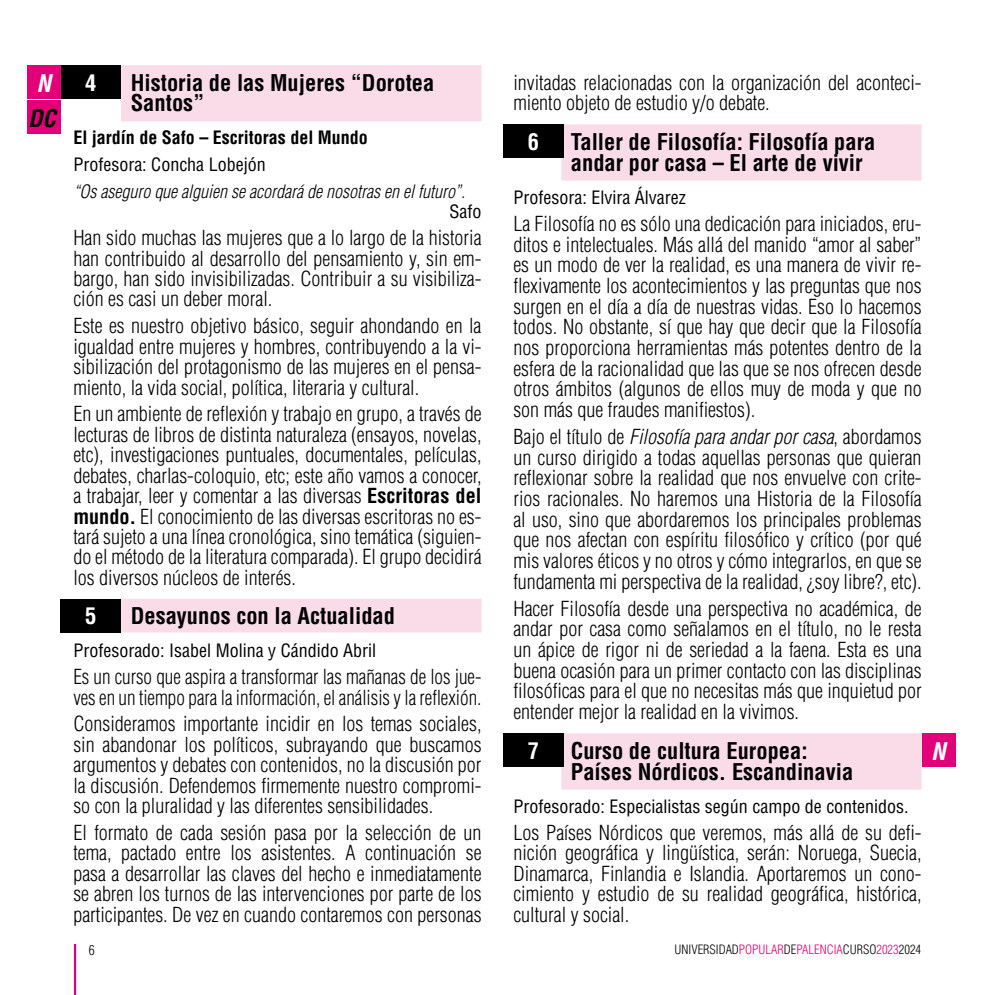
<style>
.page{position:relative;width:995px;height:995px;background:#fff}
.page>*{position:absolute;margin:0;border:0;box-sizing:border-box;transform-origin:0 0}
.t1{font:italic 700 condensed 23.85px "Helvetica";color:#fff}
.t2{font:italic 700 condensed 23.85px "Helvetica";color:#000}
.t3{font:700 condensed 22.5px/20.7px "Helvetica";color:#000}
.t4{font:700 condensed 22.5px "Helvetica";color:#fff}
.t5{font:300 condensed 20.25px/20.5px "Helvetica";color:#000;text-align:justify}
.t6{font:300 condensed 20.25px/20.5px "Helvetica";color:#000;scale:.95 1}
.t7{font:condensed 18px "Helvetica";color:#000}
.t8{font:italic 300 condensed 18px "Helvetica";color:#000}
.t9{font:700 condensed 18px "Helvetica";color:#000}
.t10{font:300 condensed 13.5px "Helvetica";color:#000}
.t11{font:300 condensed 12.6px "Helvetica";color:#000}
.s1{font-weight:700}
.s2{font-style:italic}
.s3{color:#e2007a}
</style>
<div class="page">
<hr style="left:74px;top:944px;width:2px;height:51px;background:#e2007a">
<div style="left:121px;top:65px;width:361px;height:56px;background:#fadce9"></div>
<div style="left:121px;top:599px;width:361px;height:34px;background:#fadce9"></div>
<div style="left:561px;top:124px;width:361px;height:57px;background:#fadce9"></div>
<div style="left:561px;top:733px;width:361px;height:57px;background:#fadce9"></div>
<div style="left:61px;top:599px;width:60px;height:33px;background:#000"></div>
<div style="left:503px;top:733px;width:61px;height:34px;background:#000"></div>
<div style="left:922px;top:733px;width:33px;height:34px;background:#e2007a"></div>
<div style="left:61px;top:65px;width:60px;height:34px;background:#000"></div>
<div style="left:503px;top:124px;width:61px;height:34px;background:#000"></div>
<div style="left:27px;top:65px;width:34px;height:34px;background:#e2007a"></div>
<div style="left:27px;top:100px;width:34px;height:34px;background:#e2007a"></div>
<p class="t1" style="left:36px;top:68px;width:16px">N</p>
<p class="t2" style="left:28px;top:103px;width:29px">DC</p>
<p class="t3" style="left:131px;top:72px;width:305px">Historia de las Mujeres “Dorotea<br>Santos”</p>
<p class="t9" style="left:73px;top:127px;width:296px">El jardín de Safo – Escritoras del Mundo</p>
<p class="t7" style="left:73px;top:153px;width:194px">Profesora: Concha Lobejón</p>
<p class="t8" style="left:73px;top:180px;width:393px">“Os aseguro que alguien se acordará de nosotras en el futuro”.</p>
<p class="t7" style="left:450px;top:201px;width:34px">Safo</p>
<p class="t5" style="left:73px;top:227px;width:410px">Han sido muchas las mujeres que a lo largo de la historia han contribuido al desarrollo del pensamiento y, sin em&shy;bargo, han sido invisibilizadas. Contribuir a su visibiliza&shy;ción es casi un deber moral.</p>
<p class="t5" style="left:73px;top:316px;width:410px">Este es nuestro objetivo básico, seguir ahondando en la igualdad entre mujeres y hombres, contribuyendo a la vi&shy;sibilización del protagonismo de las mujeres en el pensa&shy;miento, la vida social, política, literaria y cultural.</p>
<p class="t5" style="left:73px;top:404px;width:410px">En un ambiente de reflexión y trabajo en grupo, a través de lecturas de libros de distinta naturaleza (ensayos, novelas, etc), investigaciones puntuales, documentales, películas, debates, charlas-coloquio, etc; este año vamos a conocer, a trabajar, leer y comentar a las diversas <span class="s1">Escritoras del mundo.</span> El conocimiento de las diversas escritoras no es&shy;tará sujeto a una línea cronológica, sino temática (siguien&shy;do el método de la literatura comparada). El grupo decidirá los diversos núcleos de interés.</p>
<p class="t3" style="left:131px;top:606px;width:266px">Desayunos con la Actualidad</p>
<p class="t7" style="left:73px;top:640px;width:304px">Profesorado: Isabel Molina y Cándido Abril</p>
<p class="t6" style="left:73px;top:667px;width:431px">Es un curso que aspira a transformar las mañanas de los jue&shy;ves en un tiempo para la información, el análisis y la reflexión.</p>
<p class="t5" style="left:73px;top:714px;width:410px">Consideramos importante incidir en los temas sociales, sin abandonar los políticos, subrayando que buscamos argumentos y debates con contenidos, no la discusión por la discusión. Defendemos firmemente nuestro compromi&shy;so con la pluralidad y las diferentes sensibilidades.</p>
<p class="t5" style="left:73px;top:822px;width:410px">El formato de cada sesión pasa por la selección de un tema, pactado entre los asistentes. A continuación se pasa a desarrollar las claves del hecho e inmediatamente se abren los turnos de las intervenciones por parte de los participantes. De vez en cuando contaremos con personas</p>
<p class="t4" style="left:85px;top:69px;width:13px">4</p>
<p class="t4" style="left:85px;top:602px;width:13px">5</p>
<p class="t5" style="left:513px;top:72px;width:410px">invitadas relacionadas con la organización del aconteci&shy;miento objeto de estudio y/o debate.</p>
<p class="t3" style="left:571px;top:131px;width:306px">Taller de Filosofía: Filosofía para andar por casa – El arte de vivir</p>
<p class="t7" style="left:513px;top:186px;width:174px">Profesora: Elvira Álvarez</p>
<p class="t5" style="left:513px;top:213px;width:410px">La Filosofía no es sólo una dedicación para iniciados, eru&shy;ditos e intelectuales. Más allá del manido “amor al saber” es un modo de ver la realidad, es una manera de vivir re&shy;flexivamente los acontecimientos y las preguntas que nos surgen en el día a día de nuestras vidas. Eso lo hacemos todos. No obstante, sí que hay que decir que la Filosofía nos proporciona herramientas más potentes dentro de la esfera de la racionalidad que las que se nos ofrecen desde otros ámbitos (algunos de ellos muy de moda y que no son más que fraudes manifiestos).</p>
<p class="t5" style="left:513px;top:426px;width:410px">Bajo el título de <span class="s2">Filosofía para andar por casa</span>, abordamos un curso dirigido a todas aquellas personas que quieran reflexionar sobre la realidad que nos envuelve con crite&shy;rios racionales. No haremos una Historia de la Filosofía al uso, sino que abordaremos los principales problemas que nos afectan con espíritu filosófico y crítico (por qué mis valores éticos y no otros y cómo integrarlos, en que se fundamenta mi perspectiva de la realidad, ¿soy libre?, etc).</p>
<p class="t5" style="left:513px;top:598px;width:410px">Hacer Filosofía desde una perspectiva no académica, de andar por casa como señalamos en el título, no le resta un ápice de rigor ni de seriedad a la faena. Esta es una buena ocasión para un primer contacto con las disciplinas filosóficas para el que no necesitas más que inquietud por entender mejor la realidad en la vivimos.</p>
<p class="t3" style="left:571px;top:740px;width:284px">Curso de cultura Europea:<br>Países Nórdicos. Escandinavia</p>
<p class="t7" style="left:513px;top:795px;width:397px">Profesorado: Especialistas según campo de contenidos.</p>
<p class="t5" style="left:513px;top:822px;width:410px">Los Países Nórdicos que veremos, más allá de su defi&shy;nición geográfica y lingüística, serán: Noruega, Suecia, Dinamarca, Finlandia e Islandia. Aportaremos un cono&shy;cimiento y estudio de su realidad geográfica, histórica, cultural y social.</p>
<p class="t4" style="left:528px;top:128px;width:13px">6</p>
<p class="t4" style="left:528px;top:737px;width:13px">7</p>
<p class="t1" style="left:931px;top:736px;width:16px">N</p>
<p class="t10" style="left:89px;top:941px;width:7px">6</p>
<p class="t11" style="left:675px;top:942px;width:248px">UNIVERSIDAD<span class="s3">POPULAR</span>DE<span class="s3">PALENCIA</span>CURSO<span class="s3">2023</span>2024</p>
</div>
